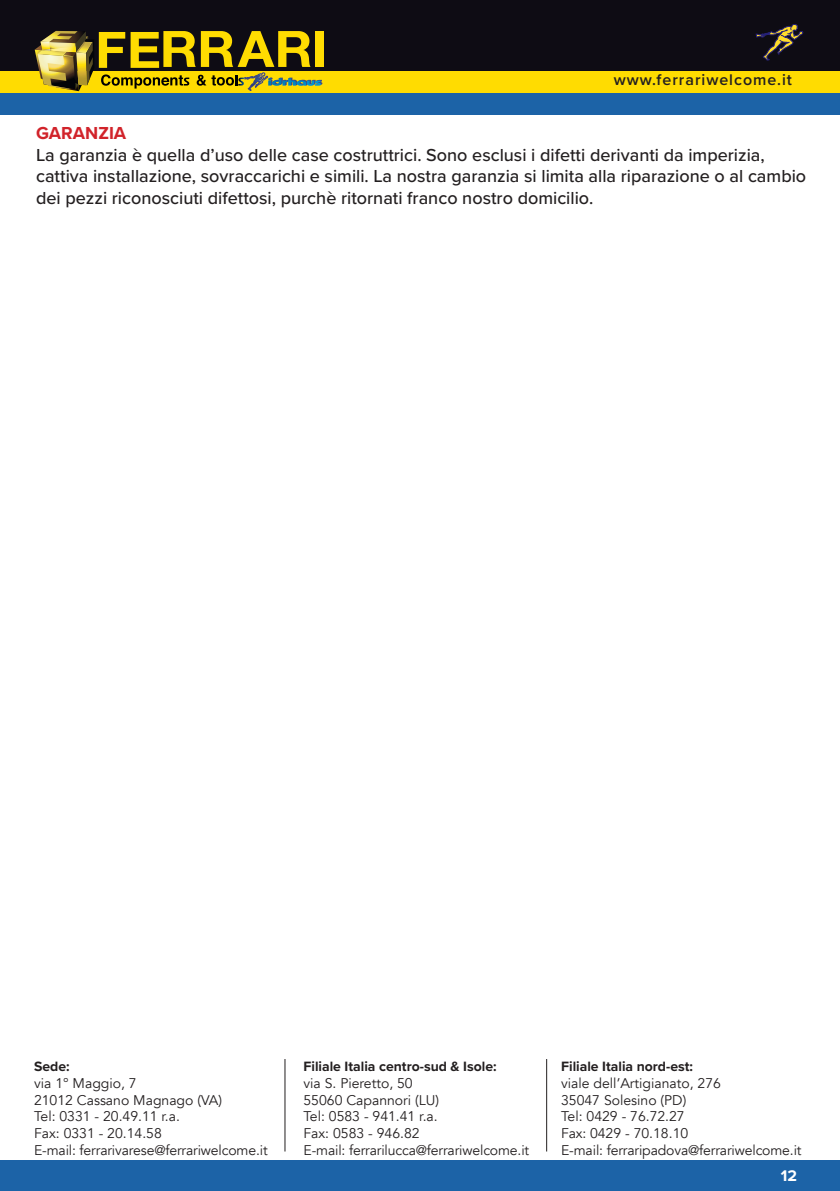
<style>
.page{position:relative;width:840px;height:1191px;background:#fff}
.page>*{position:absolute;margin:0;border:0;box-sizing:border-box;transform-origin:0 0}
.t1{font:500 18px "Proxima Nova";color:#231f20}
.t2{font:700 18px "Proxima Nova";color:#d1232a}
.t3{font:600 16px "Proxima Nova";letter-spacing:.06em;color:#231f20}
.t4{font:700 16px "Proxima Nova";color:#fff}
.t5{font:14px/16.8px "Avenir";color:#231f20}
.t6{font:700 14px "Proxima Nova";color:#231f20}
</style>
<div class="page">
<div style="left:0;top:71px;width:839px;height:22px;background:#ffdc01"></div>
<div style="left:0;top:1159px;width:839px;height:32px;background:#1c63a7"></div>
<div style="left:0;top:93px;width:839px;height:22px;background:#1c63a7"></div>
<div style="left:0;top:0;width:839px;height:71px;background:#0e0c14"></div>
<div style="left:315px;top:31px;width:9px;height:36px;background:#ffdc01"></div>
<svg style="left:35px;top:31px;width:287px;height:60px"></svg>
<hr style="left:284px;top:1059px;width:1px;height:92px;background:#231f20">
<hr style="left:546px;top:1059px;width:1px;height:92px;background:#231f20">
<svg style="left:755px;top:24px;width:47px;height:36px"></svg>
<p class="t3" style="left:613px;top:68px;width:180px">www.ferrariwelcome.it</p>
<p class="t2" style="left:36px;top:120px;width:92px">GARANZIA</p>
<p class="t1" style="left:36px;top:141px;width:729px">La garanzia è quella d’uso delle case costruttrici. Sono esclusi i difetti derivanti da imperizia,</p>
<p class="t1" style="left:36px;top:163px;width:771px">cattiva installazione, sovraccarichi e simili. La nostra garanzia si limita alla riparazione o al cambio</p>
<p class="t1" style="left:36px;top:184px;width:558px">dei pezzi riconosciuti difettosi, purchè ritornati franco nostro domicilio.</p>
<p class="t6" style="left:34px;top:1055px;width:37px">Sede:</p>
<p class="t5" style="left:34px;top:1074px;width:235px">via 1° Maggio, 7<br>21012 Cassano Magnago (VA)<br>Tel: 0331 - 20.49.11 r.a.<br>Fax: 0331 - 20.14.58<br>E-mail: ferrarivarese@ferrariwelcome.it</p>
<p class="t6" style="left:303px;top:1055px;width:194px">Filiale Italia centro-sud &amp; Isole:</p>
<p class="t5" style="left:303px;top:1074px;width:227px">via S. Pieretto, 50<br>55060 Capannori (LU)<br>Tel: 0583 - 941.41 r.a.<br>Fax: 0583 - 946.82<br>E-mail: ferrarilucca@ferrariwelcome.it</p>
<p class="t6" style="left:561px;top:1055px;width:133px">Filiale Italia nord-est:</p>
<p class="t5" style="left:561px;top:1074px;width:242px">viale dell’Artigianato, 276<br>35047 Solesino (PD)<br>Tel: 0429 - 76.72.27<br>Fax: 0429 - 70.18.10<br>E-mail: ferraripadova@ferrariwelcome.it</p>
<p class="t4" style="left:780px;top:1163px;width:18px">12</p>
</div>
